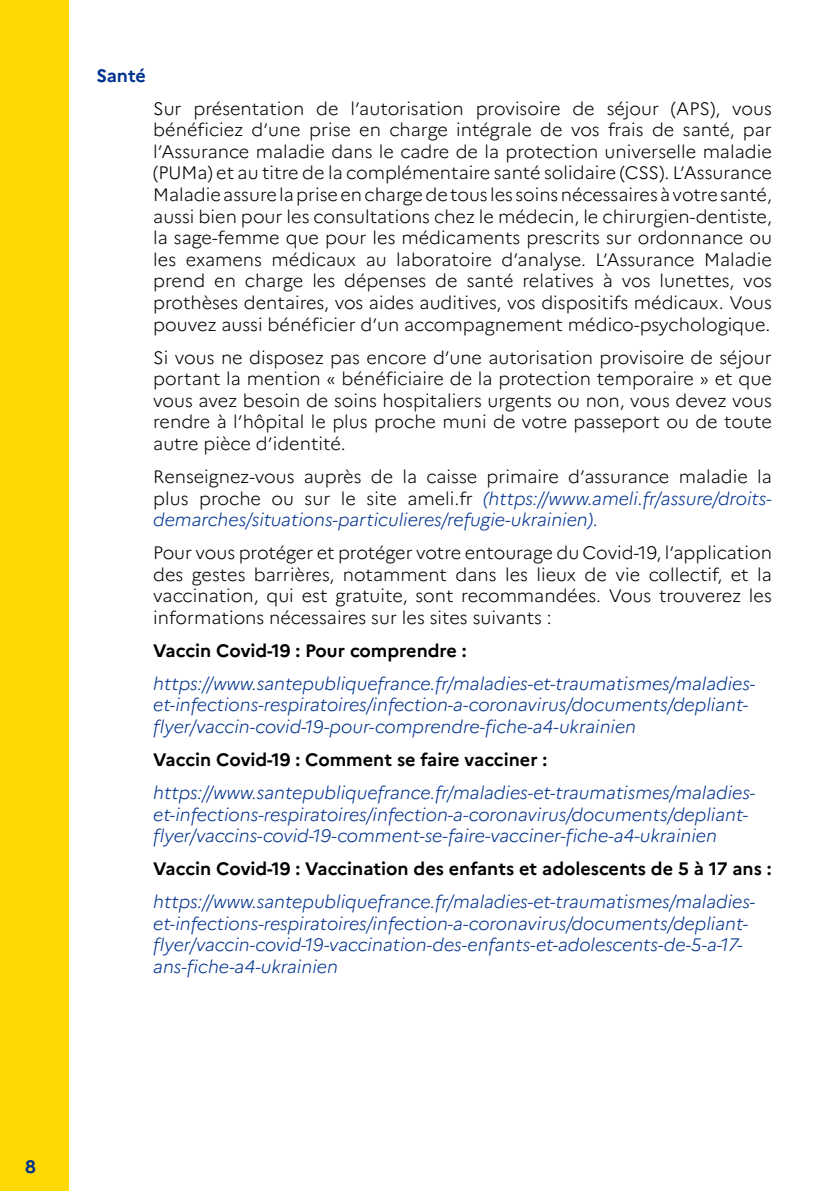
<style>
.page{position:relative;width:840px;height:1191px;background:#fff}
.page>*{position:absolute;margin:0;border:0;box-sizing:border-box;transform-origin:0 0}
.t1{font:300 18px/21.6px "Marianne";color:#000;text-align:justify}
.t2{font:italic 300 18px/21.6px "Marianne";color:#00328e}
.t3{font:700 18px "Marianne";color:#000}
.t4{font:700 18px "Marianne";letter-spacing:-.005em;color:#00328e}
.s1{font-style:normal;color:#000}
.s2{font-style:normal}
</style>
<div class="page">
<div style="left:0;top:0;width:68px;height:1191px;background:#fed904"></div>
<p class="t4" style="left:96px;top:65px;width:51px">Santé</p>
<p class="t1" style="left:153px;top:98px;width:620px">Sur présentation de l’autorisation provisoire de séjour (APS), vous bénéficiez d’une prise en charge intégrale de vos frais de santé, par l’Assurance maladie dans le cadre de la protection universelle maladie (PUMa) et au titre de la complémentaire santé solidaire (CSS). L’Assurance Maladie assure la prise en charge de tous les soins nécessaires à votre santé, aussi bien pour les consultations chez le médecin, le chirurgien-dentiste, la sage-femme que pour les médicaments prescrits sur ordonnance ou les examens médicaux au laboratoire d’analyse. L’Assurance Maladie prend en charge les dépenses de santé relatives à vos lunettes, vos prothèses dentaires, vos aides auditives, vos dispositifs médicaux. Vous pouvez aussi bénéficier d’un accompagnement médico-psychologique.</p>
<p class="t1" style="left:153px;top:347px;width:619px">Si vous ne disposez pas encore d’une autorisation provisoire de séjour portant la mention « bénéficiaire de la protection temporaire » et que vous avez besoin de soins hospitaliers urgents ou non, vous devez vous rendre à l’hôpital le plus proche muni de votre passeport ou de toute autre pièce d’identité.</p>
<p class="t2" style="left:153px;top:467px;width:619px;text-align:justify"><span class="s1">Renseignez-vous auprès de la caisse primaire d’assurance maladie la plus proche ou sur le site ameli.fr</span> (https://www.ameli.fr/assure/droits&shy;demarches/situations-particulieres/refugie-ukrainien)<span class="s2">.</span></p>
<p class="t1" style="left:153px;top:542px;width:620px">Pour vous protéger et protéger votre entourage du Covid-19, l’application des gestes barrières, notamment dans les lieux de vie collectif, et la vaccination, qui est gratuite, sont recommandées. Vous trouverez les informations nécessaires sur les sites suivants :</p>
<p class="t3" style="left:153px;top:641px;width:315px">Vaccin Covid-19 : Pour comprendre :</p>
<p class="t2" style="left:153px;top:674px;width:603px">https://www.santepubliquefrance.fr/maladies-et-traumatismes/maladies&shy;et-infections-respiratoires/infection-a-coronavirus/documents/depliant&shy;flyer/vaccin-covid-19-pour-comprendre-fiche-a4-ukrainien</p>
<p class="t3" style="left:153px;top:750px;width:395px">Vaccin Covid-19 : Comment se faire vacciner :</p>
<p class="t2" style="left:153px;top:783px;width:603px">https://www.santepubliquefrance.fr/maladies-et-traumatismes/maladies&shy;et-infections-respiratoires/infection-a-coronavirus/documents/depliant&shy;flyer/vaccins-covid-19-comment-se-faire-vacciner-fiche-a4-ukrainien</p>
<p class="t3" style="left:153px;top:859px;width:619px">Vaccin Covid-19 : Vaccination des enfants et adolescents de 5 à 17 ans :</p>
<p class="t2" style="left:153px;top:892px;width:603px">https://www.santepubliquefrance.fr/maladies-et-traumatismes/maladies&shy;et-infections-respiratoires/infection-a-coronavirus/documents/depliant&shy;flyer/vaccin-covid-19-vaccination-des-enfants-et-adolescents-de-5-a-17- ans-fiche-a4-ukrainien</p>
<p class="t4" style="left:25px;top:1157px;width:12px">8</p>
</div>
